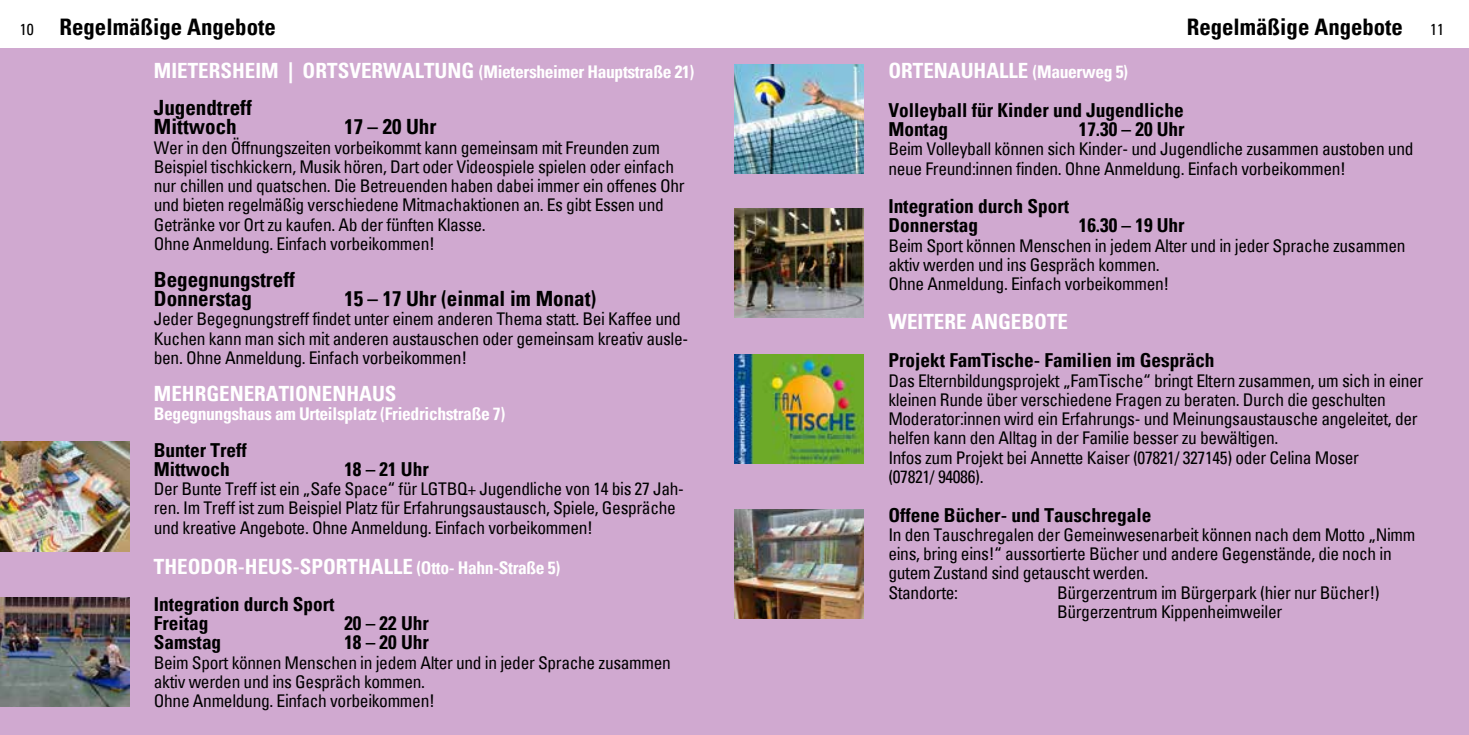
<style>
.page{position:relative;width:1469px;height:735px;background:#fff}
.page>*{position:absolute;margin:0;border:0;box-sizing:border-box;transform-origin:0 0}
.t1{font:700 condensed 22.75px "Univers";color:#000}
.t2{font:700 condensed 21px "Univers";color:#fff}
.t3{font:700 condensed 21px/19.2px "Univers";color:#000}
.t4{font:700 condensed 19.25px/19.2px "Univers";color:#000}
.t5{font:condensed 17.5px/19.2px "Univers";letter-spacing:-.02em;color:#000}
.t6{font:700 condensed 17.5px "Univers";letter-spacing:-.02em;color:#fff}
.t7{font:condensed 15.75px "Univers";color:#000}
.s1{font-weight:400;font-size:15.75px}
.s2{font-size:21px}
.s3{font-size:17.5px}
</style>
<div class="page">
<div style="left:0;top:47px;width:1468px;height:687px;background:#d0a9d0"></div>
<img style="left:734px;top:509px;width:129px;height:109px">
<img style="left:734px;top:354px;width:129px;height:109px">
<img style="left:734px;top:208px;width:129px;height:109px">
<img style="left:0;top:597px;width:129px;height:109px">
<img style="left:734px;top:64px;width:129px;height:109px">
<img style="left:0;top:441px;width:129px;height:110px">
<h1 class="t1" style="left:20px;top:13px;width:257px"><span class="s1">10</span> Regelmäßige Angebote</h1>
<p class="t7" style="left:1437px;top:19px;width:8px">7</p>
<p class="t6" style="left:154px;top:61px;width:542px"><span class="s2">MIETERSHEIM | ORTSVERWALTUNG</span> (Mietersheimer Hauptstraße 21)</p>
<p class="t3" style="left:154px;top:98px;width:100px">Jugendtreff<br>Mittwoch</p>
<h1 class="t1" style="left:1186px;top:13px;width:259px">Regelmäßige Angebote <span class="s1">11</span></h1>
<p class="t2" style="left:888px;top:58px;width:241px">ORTENAUHALLE <span class="s3">(Mauerweg 5)</span></p>
<p class="t4" style="left:888px;top:100px;width:297px">Volleyball für Kinder und Jugendliche<br>Montag</p>
<p class="t3" style="left:344px;top:117px;width:94px">17 – 20 Uhr</p>
<p class="t5" style="left:154px;top:137px;width:532px">Wer in den Öffnungszeiten vorbeikommt kann gemeinsam mit Freunden zum Beispiel tischkickern, Musik hören, Dart oder Videospiele spielen oder einfach nur chillen und quatschen. Die Betreuenden haben dabei immer ein offenes Ohr und bieten regelmäßig verschiedene Mitmachaktionen an. Es gibt Essen und Getränke vor Ort zu kaufen. Ab der fünften Klasse.<br>Ohne Anmeldung. Einfach vorbeikommen!</p>
<p class="t3" style="left:154px;top:269px;width:143px">Begegnungstreff<br>Donnerstag</p>
<p class="t4" style="left:1078px;top:119px;width:107px">17.30 – 20 Uhr</p>
<p class="t5" style="left:888px;top:139px;width:526px">Beim Volleyball können sich Kinder- und Jugendliche zusammen austoben und neue Freund:innen finden. Ohne Anmeldung. Einfach vorbeikommen!</p>
<p class="t4" style="left:888px;top:196px;width:182px">Integration durch Sport<br>Donnerstag</p>
<p class="t4" style="left:1078px;top:216px;width:107px">16.30 – 19 Uhr</p>
<p class="t5" style="left:888px;top:235px;width:518px">Beim Sport können Menschen in jedem Alter und in jeder Sprache zusammen aktiv werden und ins Gespräch kommen.<br>Ohne Anmeldung. Einfach vorbeikommen!</p>
<p class="t2" style="left:888px;top:308px;width:181px">WEITERE ANGEBOTE</p>
<p class="t4" style="left:888px;top:350px;width:328px">Projekt FamTische- Familien im Gespräch</p>
<p class="t5" style="left:888px;top:370px;width:536px">Das Elternbildungsprojekt „FamTische“ bringt Eltern zusammen, um sich in einer kleinen Runde über verschiedene Fragen zu beraten. Durch die geschulten Moderator:innen wird ein Erfahrungs- und Meinungsaustausche angeleitet, der helfen kann den Alltag in der Familie besser zu bewältigen.<br>Infos zum Projekt bei Annette Kaiser (07821/ 327145) oder Celina Moser<br>(07821/ 94086).</p>
<p class="t4" style="left:888px;top:504px;width:265px">Offene Bücher- und Tauschregale</p>
<p class="t5" style="left:888px;top:524px;width:528px">In den Tauschregalen der Gemeinwesenarbeit können nach dem Motto „Nimm eins, bring eins!“ aussortierte Bücher und andere Gegenstände, die noch in gutem Zustand sind getauscht werden.<br>Standorte:</p>
<p class="t3" style="left:344px;top:288px;width:253px">15 – 17 Uhr (einmal im Monat)</p>
<p class="t5" style="left:154px;top:309px;width:536px">Jeder Begegnungstreff findet unter einem anderen Thema statt. Bei Kaffee und<br>Kuchen kann man sich mit anderen austauschen oder gemeinsam kreativ ausle&shy;ben. Ohne Anmeldung. Einfach vorbeikommen!</p>
<p class="t2" style="left:154px;top:380px;width:244px">MEHRGENERATIONENHAUS</p>
<p class="t6" style="left:154px;top:402px;width:353px">Begegnungshaus am Urteilsplatz (Friedrichstraße 7)</p>
<p class="t4" style="left:154px;top:440px;width:95px">Bunter Treff<br>Mittwoch</p>
<p class="t4" style="left:344px;top:459px;width:86px">18 – 21 Uhr</p>
<p class="t5" style="left:154px;top:478px;width:531px">Der Bunte Treff ist ein „Safe Space“ für LGTBQ+ Jugendliche von 14 bis 27 Jah&shy;ren. Im Treff ist zum Beispiel Platz für Erfahrungsaustausch, Spiele, Gespräche und kreative Angebote. Ohne Anmeldung. Einfach vorbeikommen!</p>
<p class="t2" style="left:154px;top:553px;width:408px">THEODOR-HEUS-SPORTHALLE <span class="s3">(Otto- Hahn-Straße 5)</span></p>
<p class="t4" style="left:154px;top:594px;width:182px">Integration durch Sport<br>Freitag</p>
<p class="t5" style="left:1057px;top:582px;width:324px">Bürgerzentrum im Bürgerpark (hier nur Bücher!)<br>Bürgerzentrum Kippenheimweiler</p>
<p class="t4" style="left:344px;top:613px;width:86px">20 – 22 Uhr</p>
<p class="t4" style="left:154px;top:632px;width:69px">Samstag</p>
<p class="t4" style="left:344px;top:632px;width:86px">18 – 20 Uhr</p>
<p class="t5" style="left:154px;top:652px;width:518px">Beim Sport können Menschen in jedem Alter und in jeder Sprache zusammen aktiv werden und ins Gespräch kommen.<br>Ohne Anmeldung. Einfach vorbeikommen!</p>
</div>
